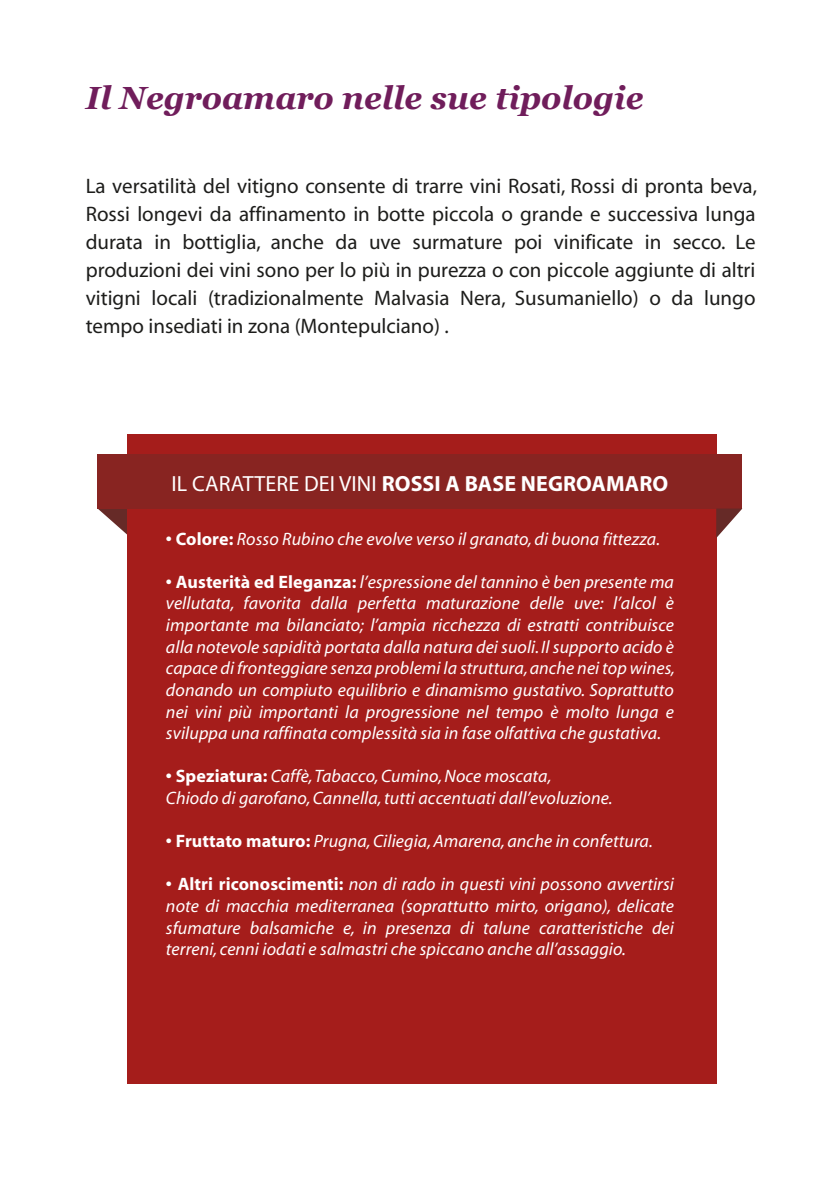
<style>
.page{position:relative;width:840px;height:1191px;background:#fff}
.page>*{position:absolute;margin:0;border:0;box-sizing:border-box;transform-origin:0 0}
.t1{font:italic 700 32px "Georgia";color:#701d5b}
.t2{font:700 22px "Myriad";letter-spacing:.005em;color:#fff}
.t3{font:21px/28px "Myriad";color:#1d1d1b;text-align:justify}
.t4{font:italic 18px/21.6px "Myriad";letter-spacing:.005em;color:#fff;text-align:justify}
.s1{font-weight:400}
.s2{font-weight:700;font-style:normal}
</style>
<div class="page">
<svg style="left:98px;top:508px;width:29px;height:26px"></svg>
<div style="left:127px;top:434px;width:589px;height:649px;background:#a51d1b"></div>
<div style="left:98px;top:454px;width:644px;height:54px;background:#882421"></div>
<svg style="left:716px;top:508px;width:26px;height:30px"></svg>
<h1 class="t1" style="left:86px;top:74px;width:559px">Il Negroamaro nelle sue tipologie</h1>
<p class="t3" style="left:86px;top:173px;width:673px">La versatilità del vitigno consente di trarre vini Rosati, Rossi di pronta beva, Rossi longevi da affinamento in botte piccola o grande e successiva lunga durata in bottiglia, anche da uve surmature poi vinificate in secco. Le produzioni dei vini sono per lo più in purezza o con piccole aggiunte di altri vitigni locali (tradizionalmente Malvasia Nera, Susumaniello) o da lungo tempo insediati in zona (Montepulciano) .</p>
<p class="t2" style="left:172px;top:472px;width:498px"><span class="s1">IL CARATTERE DEI VINI</span> ROSSI A BASE NEGROAMARO</p>
<p class="t4" style="left:166px;top:528px;width:496px"><span class="s2">• Colore:</span> Rosso Rubino che evolve verso il granato, di buona fittezza.</p>
<p class="t4" style="left:166px;top:572px;width:511px"><span class="s2">• Austerità ed Eleganza:</span> l’espressione del tannino è ben presente ma vellutata, favorita dalla perfetta maturazione delle uve: l’alcol è importante ma bilanciato; l’ampia ricchezza di estratti contribuisce alla notevole sapidità portata dalla natura dei suoli. Il supporto acido è capace di fronteggiare senza problemi la struttura, anche nei top wines, donando un compiuto equilibrio e dinamismo gustativo. Soprattutto nei vini più importanti la progressione nel tempo è molto lunga e sviluppa una raffinata complessità sia in fase olfattiva che gustativa.</p>
<p class="t4" style="left:166px;top:766px;width:448px"><span class="s2">• Speziatura:</span> Caffè, Tabacco, Cumino, Noce moscata,<br>Chiodo di garofano, Cannella, tutti accentuati dall’evoluzione.</p>
<p class="t4" style="left:166px;top:831px;width:488px"><span class="s2">• Fruttato maturo:</span> Prugna, Ciliegia, Amarena, anche in confettura.</p>
<p class="t4" style="left:166px;top:874px;width:510px"><span class="s2">• Altri riconoscimenti:</span> non di rado in questi vini possono avvertirsi note di macchia mediterranea (soprattutto mirto, origano), delicate sfumature balsamiche e, in presenza di talune caratteristiche dei terreni, cenni iodati e salmastri che spiccano anche all’assaggio.</p>
</div>
